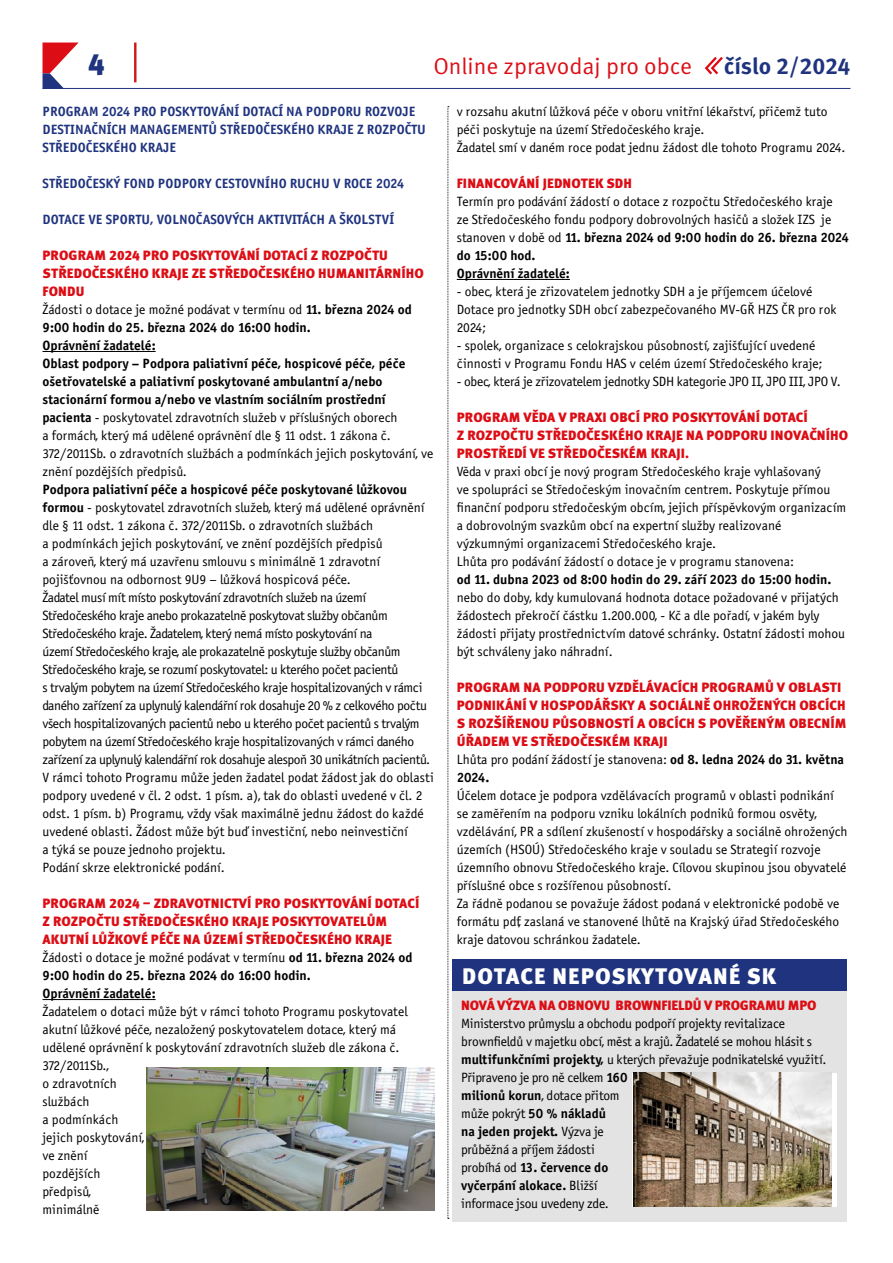
<style>
.page{position:relative;width:893px;height:1263px;background:#fff}
.page>*{position:absolute;margin:0;border:0;box-sizing:border-box;transform-origin:0 0}
.t1{font:900 28.95px "Meta Pro";color:#1f337f}
.t2{font:22.95px "Meta Pro";color:#dc0d15}
.t3{font:700 22.95px "Meta Pro";color:#1f337f}
.t4{font:900 22.5px "Meta Pro";letter-spacing:.04em;color:#fff}
.t5{font:13.5px/18px "Officina Sans Book ITC";color:#000}
.t6{font:13.5px/18px "Officina Sans Bold ITC";color:#000}
.t7{font:900 13.5px/18px "Meta Pro";letter-spacing:.01em;color:#dc0d15}
.t8{font:13.5px/18px "Officina Sans Book ITC";letter-spacing:-.02em;color:#000}
.t9{font:13.5px/18px "Officina Sans Bold ITC";color:#1f337f}
.t10{font:900 13.5px "Meta Pro";letter-spacing:-.01em;color:#dc0d15}
.s1{font-family:"Officina Sans Bold ITC"}
.s2{font-family:"Officina Sans Book ITC"}
</style>
<div class="page">
<svg style="left:43px;top:43px;width:35px;height:45px"></svg>
<hr style="left:43px;top:88px;width:807px;height:1px;background:#1f337f">
<hr style="left:134px;top:43px;width:2px;height:39px;background:#cd1719">
<svg style="left:704px;top:57px;width:19px;height:18px"></svg>
<svg style="left:448px;top:106px;width:1px;height:1113px"></svg>
<hr style="left:43px;top:351px;width:113px;height:1px;background:#000">
<hr style="left:43px;top:999px;width:113px;height:1px;background:#000">
<div style="left:452px;top:959px;width:394px;height:262px;background:#e3e3e3"></div>
<div style="left:452px;top:959px;width:394px;height:32px;background:#1f337f"></div>
<div style="left:632px;top:1073px;width:205px;height:134px;background:linear-gradient(to bottom,#fff,#fff)"></div>
<img style="left:634px;top:1073px;width:197px;height:134px">
<hr style="left:457px;top:279px;width:113px;height:1px;background:#000">
<img style="left:146px;top:1068px;width:289px;height:143px">
<h1 class="t1" style="left:88px;top:41px;width:18px">4</h1>
<h2 class="t2" style="left:433px;top:49px;width:260px">Online zpravodaj pro obce</h2>
<h2 class="t3" style="left:724px;top:49px;width:128px">číslo 2/2024</h2>
<p class="t9" style="left:43px;top:102px;width:385px">PROGRAM 2024 PRO POSKYTOVÁNÍ DOTACÍ NA PODPORU ROZVOJE<br>DESTINAČNÍCH MANAGEMENTŮ STŘEDOČESKÉHO KRAJE Z ROZPOČTU<br>STŘEDOČESKÉHO KRAJE</p>
<p class="t9" style="left:43px;top:174px;width:363px">STŘEDOČESKÝ FOND PODPORY CESTOVNÍHO RUCHU V ROCE 2024</p>
<p class="t9" style="left:43px;top:210px;width:353px">DOTACE VE SPORTU, VOLNOČASOVÝCH AKTIVITÁCH A ŠKOLSTVÍ</p>
<p class="t7" style="left:43px;top:246px;width:383px">PROGRAM 2024 PRO POSKYTOVÁNÍ DOTACÍ Z ROZPOČTU<br>STŘEDOČESKÉHO KRAJE ZE STŘEDOČESKÉHO HUMANITÁRNÍHO<br>FONDU</p>
<p class="t5" style="left:43px;top:301px;width:371px">Žádosti o dotace je možné podávat v termínu od <span class="s1">11. března 2024 od</span></p>
<p class="t6" style="left:43px;top:318px;width:364px">9:00 hodin do 25. března 2024 do 16:00 hodin.<br>Oprávnění žadatelé:<br>Oblast podpory – Podpora paliativní péče, hospicové péče, péče ošetřovatelské a paliativní poskytované ambulantní a/nebo stacionární formou a/nebo ve vlastním sociálním prostřední</p>
<p class="t5" style="left:43px;top:409px;width:392px"><span class="s1">pacienta</span> - poskytovatel zdravotních služeb v příslušných oborech<br>a formách, který má udělené oprávnění dle § 11 odst. 1 zákona č.<br>372/2011Sb. o zdravotních službách a podmínkách jejich poskytování, ve znění pozdějších předpisů.</p>
<p class="t6" style="left:43px;top:480px;width:366px">Podpora paliativní péče a hospicové péče poskytované lůžkovou</p>
<p class="t5" style="left:43px;top:499px;width:393px"><span class="s1">formou</span> - poskytovatel zdravotních služeb, který má udělené oprávnění dle § 11 odst. 1 zákona č. 372/2011Sb. o zdravotních službách<br>a podmínkách jejich poskytování, ve znění pozdějších předpisů<br>a zároveň, který má uzavřenu smlouvu s minimálně 1 zdravotní pojišťovnou na odbornost 9U9 – lůžková hospicová péče.<br>Žadatel musí mít místo poskytování zdravotních služeb na území Středočeského kraje anebo prokazatelně poskytovat služby občanům Středočeského kraje. Žadatelem, který nemá místo poskytování na<br>území Středočeského kraje, ale prokazatelně poskytuje služby občanům Středočeského kraje, se rozumí poskytovatel: u kterého počet pacientů<br>s trvalým pobytem na území Středočeského kraje hospitalizovaných v rámci daného zařízení za uplynulý kalendářní rok dosahuje 20 % z celkového počtu všech hospitalizovaných pacientů nebo u kterého počet pacientů s trvalým pobytem na území Středočeského kraje hospitalizovaných v rámci daného zařízení za uplynulý kalendářní rok dosahuje alespoň 30 unikátních pacientů.<br>V rámci tohoto Programu může jeden žadatel podat žádost jak do oblasti podpory uvedené v čl. 2 odst. 1 písm. a), tak do oblasti uvedené v čl. 2 odst. 1 písm. b) Programu, vždy však maximálně jednu žádost do každé uvedené oblasti. Žádost může být buď investiční, nebo neinvestiční<br>a týká se pouze jednoho projektu.<br>Podání skrze elektronické podání.</p>
<p class="t7" style="left:43px;top:894px;width:378px">PROGRAM 2024 – ZDRAVOTNICTVÍ PRO POSKYTOVÁNÍ DOTACÍ<br>Z ROZPOČTU STŘEDOČESKÉHO KRAJE POSKYTOVATELŮM<br>AKUTNÍ LŮŽKOVÉ PÉČE NA ÚZEMÍ STŘEDOČESKÉHO KRAJE</p>
<p class="t5" style="left:43px;top:948px;width:371px">Žádosti o dotace je možné podávat v termínu <span class="s1">od 11. března 2024 od</span></p>
<p class="t6" style="left:43px;top:966px;width:270px">9:00 hodin do 25. března 2024 do 16:00 hodin.<br>Oprávnění žadatelé:</p>
<p class="t5" style="left:43px;top:1002px;width:367px">Žadatelem o dotaci může být v rámci tohoto Programu poskytovatel akutní lůžkové péče, nezaložený poskytovatelem dotace, který má udělené oprávnění k poskytování zdravotních služeb dle zákona č.<br>372/2011Sb.,<br>o zdravotních<br>službách<br>a podmínkách<br>jejich poskytování,<br>ve znění<br>pozdějších<br>předpisů,<br>minimálně</p>
<p class="t5" style="left:457px;top:103px;width:388px">v rozsahu akutní lůžková péče v oboru vnitřní lékařství, přičemž tuto péči poskytuje na území Středočeského kraje.<br>Žadatel smí v daném roce podat jednu žádost dle tohoto Programu 2024.</p>
<p class="t7" style="left:457px;top:174px;width:177px">FINANCOVÁNÍ JEDNOTEK SDH</p>
<p class="t5" style="left:457px;top:193px;width:378px">Termín pro podávání žádostí o dotace z rozpočtu Středočeského kraje ze Středočeského fondu podpory dobrovolných hasičů a složek IZS je</p>
<p class="t6" style="left:457px;top:228px;width:394px"><span class="s2">stanoven v době od</span> 11. března 2024 od 9:00 hodin do 26. března 2024 do 15:00 hod.<br>Oprávnění žadatelé:</p>
<p class="t5" style="left:457px;top:283px;width:381px">- obec, která je zřizovatelem jednotky SDH a je příjemcem účelové<br>Dotace pro jednotky SDH obcí zabezpečovaného MV-GŘ HZS ČR pro rok<br>2024;</p>
<p class="t5" style="left:457px;top:337px;width:367px">- spolek, organizace s celokrajskou působností, zajišťující uvedené činnosti v Programu Fondu HAS v celém území Středočeského kraje;</p>
<p class="t8" style="left:457px;top:373px;width:383px">- obec, která je zřizovatelem jednotky SDH kategorie JPO II, JPO III, JPO V.</p>
<p class="t7" style="left:457px;top:408px;width:393px">PROGRAM VĚDA V PRAXI OBCÍ PRO POSKYTOVÁNÍ DOTACÍ<br>Z ROZPOČTU STŘEDOČESKÉHO KRAJE NA PODPORU INOVAČNÍHO<br>PROSTŘEDÍ VE STŘEDOČESKÉM KRAJI.</p>
<p class="t5" style="left:457px;top:463px;width:391px">Věda v praxi obcí je nový program Středočeského kraje vyhlašovaný<br>ve spolupráci se Středočeským inovačním centrem. Poskytuje přímou finanční podporu středočeským obcím, jejich příspěvkovým organizacím a dobrovolným svazkům obcí na expertní služby realizované výzkumnými organizacemi Středočeského kraje.<br>Lhůta pro podávání žádostí o dotace je v programu stanovena:</p>
<p class="t6" style="left:457px;top:570px;width:376px">od 11. dubna 2023 od 8:00 hodin do 29. září 2023 do 15:00 hodin.</p>
<p class="t5" style="left:457px;top:588px;width:390px">nebo do doby, kdy kumulovaná hodnota dotace požadované v přijatých žádostech překročí částku 1.200.000, - Kč a dle pořadí, v jakém byly žádosti přijaty prostřednictvím datové schránky. Ostatní žádosti mohou být schváleny jako náhradní.</p>
<p class="t7" style="left:457px;top:678px;width:391px">PROGRAM NA PODPORU VZDĚLÁVACÍCH PROGRAMŮ V OBLASTI PODNIKÁNÍ V HOSPODÁŘSKY A SOCIÁLNĚ OHROŽENÝCH OBCÍCH S ROZŠÍŘENOU PŮSOBNOSTÍ A OBCÍCH S POVĚŘENÝM OBECNÍM ÚŘADEM VE STŘEDOČESKÉM KRAJI</p>
<p class="t5" style="left:457px;top:750px;width:389px">Lhůta pro podání žádostí je stanovena: <span class="s1">od 8. ledna 2024 do 31. května</span></p>
<p class="t6" style="left:457px;top:768px;width:34px">2024.</p>
<p class="t5" style="left:457px;top:786px;width:392px">Účelem dotace je podpora vzdělávacích programů v oblasti podnikání se zaměřením na podporu vzniku lokálních podniků formou osvěty, vzdělávání, PR a sdílení zkušeností v hospodářsky a sociálně ohrožených územích (HSOÚ) Středočeského kraje v souladu se Strategií rozvoje územního obnovu Středočeského kraje. Cílovou skupinou jsou obyvatelé příslušné obce s rozšířenou působností.<br>Za řádně podanou se považuje žádost podaná v elektronické podobě ve formátu pdf, zaslaná ve stanovené lhůtě na Krajský úřad Středočeského kraje datovou schránkou žadatele.</p>
<h3 class="t4" style="left:462px;top:958px;width:315px">DOTACE NEPOSKYTOVANÉ SK</h3>
<p class="t10" style="left:461px;top:994px;width:357px">NOVÁ VÝZVA NA OBNOVU BROWNFIELDŮ V PROGRAMU MPO</p>
<p class="t8" style="left:461px;top:1014px;width:365px">Ministerstvo průmyslu a obchodu podpoří projekty revitalizace brownfieldů v majetku obcí, měst a krajů. Žadatelé se mohou hlásit s <span class="s1">multifunkčními projekty,</span> u kterých převažuje podnikatelské využití.<br>Připraveno je pro ně celkem <span class="s1">160<br>milionů korun</span>, dotace přitom<br>může pokrýt <span class="s1">50 % nákladů</span></p>
<p class="t6" style="left:461px;top:1122px;width:144px">na jeden projekt. <span class="s2">Výzva je</span></p>
<p class="t8" style="left:461px;top:1140px;width:135px">průběžná a příjem žádosti</p>
<p class="t6" style="left:461px;top:1158px;width:149px"><span class="s2">probíhá od</span> 13. července do vyčerpání alokace. <span class="s2">Bližší</span></p>
<p class="t8" style="left:461px;top:1194px;width:147px">informace jsou uvedeny zde.</p>
</div>
